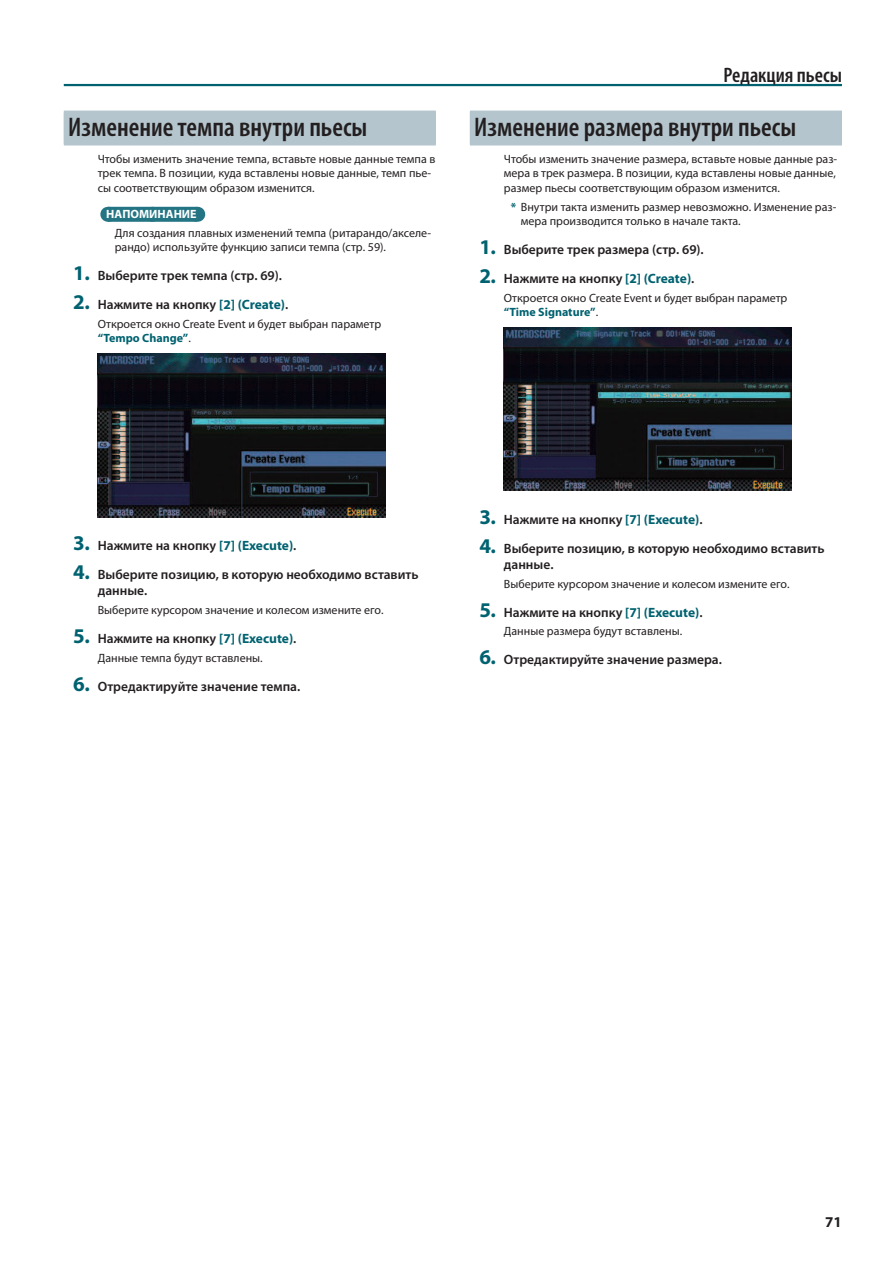
<style>
.page{position:relative;width:893px;height:1263px;background:#fff}
.page>*{position:absolute;margin:0;border:0;box-sizing:border-box;transform-origin:0 0}
.t1{font:600 condensed 27px "Myriad Pro";color:#231f20}
.t2{font:600 condensed 21px "Myriad Pro";color:#231f20}
.t3{font:700 15px "Myriad Pro";color:#231f20}
.t4{font:600 13.5px/16.2px "Myriad Pro";color:#231f20}
.t5{font:12px/14.4px "Myriad Pro";color:#231f20}
.t6{font:700 12px "Myriad Pro";color:#fff}
.s1{font-weight:700;font-size:21px;color:#006270}
.s2{font-weight:700;color:#006270}
</style>
<div class="page">
<hr style="left:64px;top:84px;width:778px;height:2px;background:#006270">
<div style="left:64px;top:111px;width:372px;height:33px;background:#b4c5cd"></div>
<div style="left:64px;top:113px;width:372px;height:33px;background:#b4c5cd"></div>
<div style="left:108px;top:207px;width:89px;height:15px;background:#247584"></div>
<svg style="left:152px;top:221px;width:23px;height:1px"></svg>
<svg style="left:197px;top:207px;width:1px;height:15px"></svg>
<img style="left:98px;top:354px;width:288px;height:163px">
<div style="left:470px;top:111px;width:372px;height:33px;background:#b4c5cd"></div>
<div style="left:470px;top:113px;width:372px;height:33px;background:#b4c5cd"></div>
<img style="left:504px;top:327px;width:288px;height:164px">
<h1 class="t1" style="left:68px;top:117px;width:301px">Изменение темпа внутри пьесы</h1>
<p class="t5" style="left:98px;top:153px;width:339px">Чтобы изменить значение темпа, вставьте новые данные темпа в трек темпа. В позиции, куда вставлены новые данные, темп пье&shy;сы соответствующим образом изменится.</p>
<p class="t6" style="left:106px;top:210px;width:92px">НАПОМИНАНИЕ</p>
<p class="t5" style="left:115px;top:227px;width:318px">Для создания плавных изменений темпа (ритарандо/акселе&shy;рандо) используйте функцию записи темпа (стр. 59).</p>
<p class="t4" style="left:73px;top:269px;width:210px"><span class="s1">1.</span> Выберите трек темпа (стр . 69) .</p>
<p class="t4" style="left:73px;top:298px;width:217px"><span class="s1">2.</span> Нажмите на кнопку <span class="s2">[2] (Create)</span> .</p>
<p class="t5" style="left:98px;top:318px;width:285px">Откроется окно Create Event и будет выбран параметр <span class="s2">“Tempo Change”</span>.</p>
<h2 class="t2" style="left:724px;top:67px;width:120px">Редакция пьесы</h2>
<h1 class="t1" style="left:474px;top:117px;width:323px">Изменение размера внутри пьесы</h1>
<p class="t5" style="left:504px;top:153px;width:335px;text-align:justify">Чтобы изменить значение размера, вставьте новые данные раз&shy;мера в трек размера. В позиции, куда вставлены новые данные, размер пьесы соответствующим образом изменится.</p>
<p class="t5" style="left:521px;top:200px;width:317px;text-indent:-10px"><span class="s2">*</span> Внутри такта изменить размер невозможно. Изменение раз&shy;мера производится только в начале такта.</p>
<p class="t4" style="left:479px;top:242px;width:226px"><span class="s1">1.</span> Выберите трек размера (стр . 69) .</p>
<p class="t4" style="left:479px;top:271px;width:217px"><span class="s1">2.</span> Нажмите на кнопку <span class="s2">[2] (Create)</span> .</p>
<p class="t5" style="left:504px;top:291px;width:285px">Откроется окно Create Event и будет выбран параметр <span class="s2">“Time Signature”</span>.</p>
<p class="t4" style="left:73px;top:539px;width:225px"><span class="s1">3.</span> Нажмите на кнопку <span class="s2">[7] (Execute)</span> .</p>
<p class="t4" style="left:98px;top:568px;width:322px;text-indent:-25px"><span class="s1">4.</span> Выберите позицию, в которую необходимо вставить данные .</p>
<p class="t5" style="left:98px;top:604px;width:287px">Выберите курсором значение и колесом измените его.</p>
<p class="t4" style="left:73px;top:632px;width:225px"><span class="s1">5.</span> Нажмите на кнопку <span class="s2">[7] (Execute)</span> .</p>
<p class="t5" style="left:98px;top:651px;width:166px">Данные темпа будут вставлены.</p>
<p class="t4" style="left:73px;top:679px;width:229px"><span class="s1">6.</span> Отредактируйте значение темпа .</p>
<p class="t4" style="left:479px;top:512px;width:225px"><span class="s1">3.</span> Нажмите на кнопку <span class="s2">[7] (Execute)</span> .</p>
<p class="t4" style="left:504px;top:541px;width:322px;text-indent:-25px"><span class="s1">4.</span> Выберите позицию, в которую необходимо вставить данные .</p>
<p class="t5" style="left:504px;top:577px;width:287px">Выберите курсором значение и колесом измените его.</p>
<p class="t4" style="left:479px;top:605px;width:225px"><span class="s1">5.</span> Нажмите на кнопку <span class="s2">[7] (Execute)</span> .</p>
<p class="t5" style="left:504px;top:625px;width:180px">Данные размера будут вставлены.</p>
<p class="t4" style="left:479px;top:653px;width:244px"><span class="s1">6.</span> Отредактируйте значение размера .</p>
<p class="t3" style="left:825px;top:1216px;width:18px">71</p>
</div>
